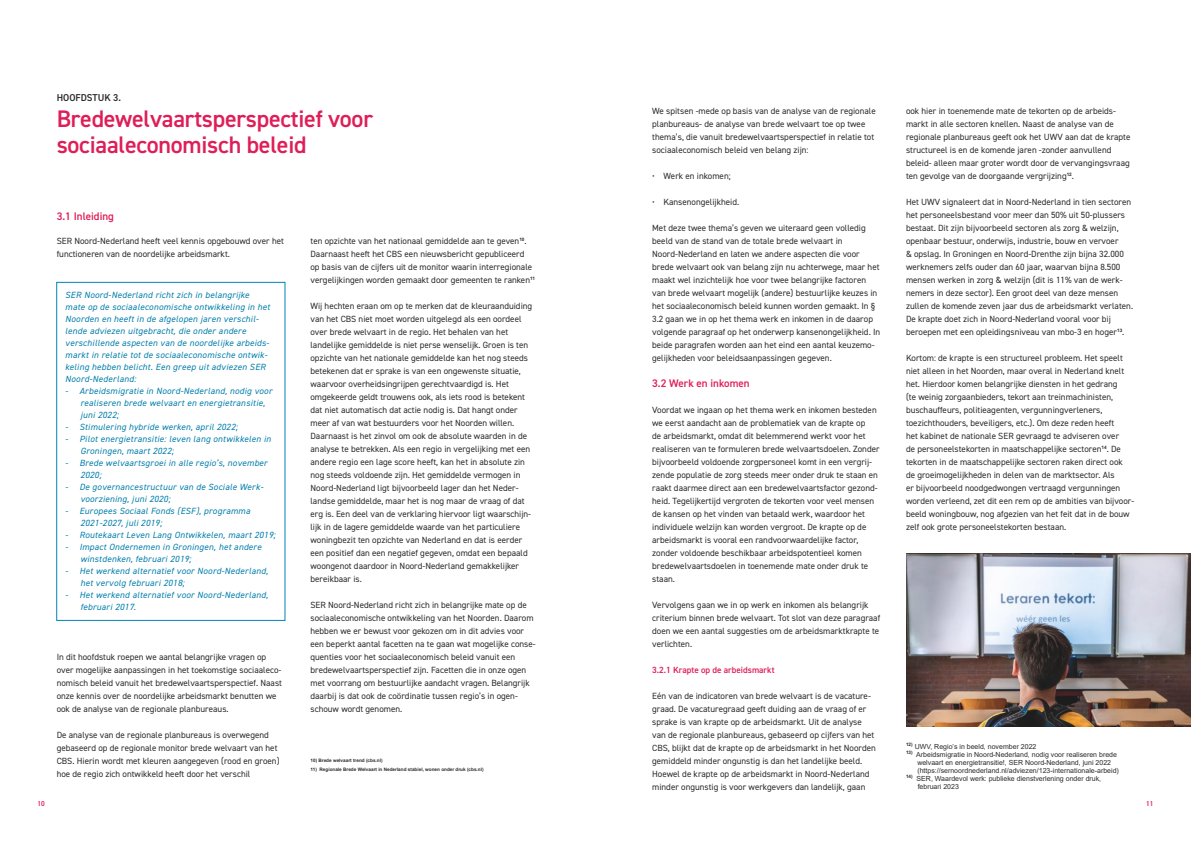
<style>
.page{position:relative;width:1191px;height:842px;background:#fff}
.page>*{position:absolute;margin:0;border:0;box-sizing:border-box;transform-origin:0 0}
.t1{font:600 24px/26px "DIN2014";letter-spacing:-.01em;color:#df1e58}
.t2{font:600 11px "DIN2014";color:#df1e58}
.t3{font:600 10px "DIN2014";color:#2b2b2a}
.t4{font:9px/13px "DIN2014";color:#2b2b2a}
.t5{font:italic 9px/12px "DIN2014";letter-spacing:.03em;color:#007eaa}
.t6{font:600 9px "DIN2014";color:#df1e58}
.t7{font:7px/8px "Arial";color:#2b2b2a}
.t8{font:600 7px "DIN2014";color:#df1d58}
.t9{font:700 4.7px "Arial";color:#2b2b2a}
</style>
<div class="page">
<div style="left:56px;top:282px;width:229px;height:339px;border:1px solid #0084b9"></div>
<img style="left:906px;top:553px;width:285px;height:173px">
<p class="t3" style="left:57px;top:91px;width:66px">HOOFDSTUK 3.</p>
<h1 class="t1" style="left:57px;top:105px;width:318px">Bredewelvaartsperspectief voor sociaaleconomisch beleid</h1>
<p class="t2" style="left:57px;top:209px;width:59px">3.1 Inleiding</p>
<p class="t4" style="left:57px;top:234px;width:229px">SER Noord-Nederland heeft veel kennis opgebouwd over het functioneren van de noordelijke arbeidsmarkt.</p>
<p class="t5" style="left:65px;top:289px;width:206px">SER Noord-Nederland richt zich in belangrijke mate op de sociaaleconomische ontwikkeling in het Noorden en heeft in de afgelopen jaren verschil&shy;lende adviezen uitgebracht, die onder andere verschillende aspecten van de noordelijke arbeids&shy;markt in relatie tot de sociaaleconomische ontwik&shy;keling hebben belicht. Een greep uit adviezen SER Noord-Nederland:</p>
<p class="t5" style="left:80px;top:385px;width:193px;text-indent:-15px">- Arbeidsmigratie in Noord-Nederland, nodig voor realiseren brede welvaart en energietransitie, juni 2022;</p>
<p class="t5" style="left:65px;top:421px;width:174px">- Stimulering hybride werken, april 2022;</p>
<p class="t5" style="left:80px;top:433px;width:192px;text-indent:-15px">- Pilot energietransitie: leven lang ontwikkelen in<br>Groningen, maart 2022;</p>
<p class="t5" style="left:80px;top:457px;width:189px;text-indent:-15px">- Brede welvaartsgroei in alle regio’s, november<br>2020;</p>
<p class="t5" style="left:80px;top:481px;width:184px;text-indent:-15px">- De governancestructuur van de Sociale Werk&shy;voorziening, juni 2020;</p>
<p class="t5" style="left:80px;top:505px;width:171px;text-indent:-15px">- Europees Sociaal Fonds (ESF), programma<br>2021-2027, juli 2019;</p>
<p class="t5" style="left:65px;top:529px;width:212px">- Routekaart Leven Lang Ontwikkelen, maart 2019;</p>
<p class="t5" style="left:80px;top:541px;width:183px;text-indent:-15px">- Impact Ondernemen in Groningen, het andere winstdenken, februari 2019;</p>
<p class="t5" style="left:80px;top:565px;width:189px;text-indent:-15px">- Het werkend alternatief voor Noord-Nederland, het vervolg februari 2018;</p>
<p class="t5" style="left:80px;top:589px;width:189px;text-indent:-15px">- Het werkend alternatief voor Noord-Nederland, februari 2017.</p>
<p class="t4" style="left:57px;top:650px;width:227px">In dit hoofdstuk roepen we aantal belangrijke vragen op over mogelijke aanpassingen in het toekomstige sociaaleco&shy;nomisch beleid vanuit het bredewelvaartsperspectief. Naast onze kennis over de noordelijke arbeidsmarkt benutten we ook de analyse van de regionale planbureaus.</p>
<p class="t4" style="left:57px;top:728px;width:224px">De analyse van de regionale planbureaus is overwegend gebaseerd op de regionale monitor brede welvaart van het CBS. Hierin wordt met kleuren aangegeven (rood en groen) hoe de regio zich ontwikkeld heeft door het verschil</p>
<p class="t4" style="left:310px;top:234px;width:226px">ten opzichte van het nationaal gemiddelde aan te geven<sup>10</sup>.<br>Daarnaast heeft het CBS een nieuwsbericht gepubliceerd op basis van de cijfers uit de monitor waarin interregionale vergelijkingen worden gemaakt door gemeenten te ranken<sup>11</sup></p>
<p class="t4" style="left:310px;top:299px;width:223px">Wij hechten eraan om op te merken dat de kleuraanduiding van het CBS niet moet worden uitgelegd als een oordeel over brede welvaart in de regio. Het behalen van het landelijke gemiddelde is niet perse wenselijk. Groen is ten opzichte van het nationale gemiddelde kan het nog steeds betekenen dat er sprake is van een ongewenste situatie, waarvoor overheidsingrijpen gerechtvaardigd is. Het omgekeerde geldt trouwens ook, als iets rood is betekent dat niet automatisch dat actie nodig is. Dat hangt onder meer af van wat bestuurders voor het Noorden willen.<br>Daarnaast is het zinvol om ook de absolute waarden in de analyse te betrekken. Als een regio in vergelijking met een andere regio een lage score heeft, kan het in absolute zin nog steeds voldoende zijn. Het gemiddelde vermogen in Noord-Nederland ligt bijvoorbeeld lager dan het Neder&shy;landse gemiddelde, maar het is nog maar de vraag of dat erg is. Een deel van de verklaring hiervoor ligt waarschijn&shy;lijk in de lagere gemiddelde waarde van het particuliere woningbezit ten opzichte van Nederland en dat is eerder een positief dan een negatief gegeven, omdat een bepaald woongenot daardoor in Noord-Nederland gemakkelijker bereikbaar is.</p>
<p class="t4" style="left:310px;top:598px;width:227px">SER Noord-Nederland richt zich in belangrijke mate op de sociaaleconomische ontwikkeling van het Noorden. Daarom hebben we er bewust voor gekozen om in dit advies voor een beperkt aantal facetten na te gaan wat mogelijke conse&shy;quenties voor het sociaaleconomisch beleid vanuit een bredewelvaartsperspectief zijn. Facetten die in onze ogen met voorrang om bestuurlijke aandacht vragen. Belangrijk daarbij is dat ook de coördinatie tussen regio’s in ogen&shy;schouw wordt genomen.</p>
<p class="t9" style="left:310px;top:757px;width:74px">10) Brede welvaart trend (cbs.nl)</p>
<p class="t9" style="left:310px;top:766px;width:175px">11) Regionale Brede Welvaart in Nederland stabiel, wonen onder druk (cbs.nl)</p>
<p class="t4" style="left:652px;top:104px;width:225px">We spitsen -mede op basis van de analyse van de regionale planbureaus- de analyse van brede welvaart toe op twee thema’s, die vanuit bredewelvaartsperspectief in relatie tot sociaaleconomisch beleid ven belang zijn:</p>
<p class="t4" style="left:652px;top:169px;width:80px">• Werk en inkomen;</p>
<p class="t4" style="left:652px;top:195px;width:88px">• Kansenongelijkheid.</p>
<p class="t4" style="left:652px;top:221px;width:229px">Met deze twee thema’s geven we uiteraard geen volledig beeld van de stand van de totale brede welvaart in Noord-Nederland en laten we andere aspecten die voor brede welvaart ook van belang zijn nu achterwege, maar het maakt wel inzichtelijk hoe voor twee belangrijke factoren van brede welvaart mogelijk (andere) bestuurlijke keuzes in het sociaaleconomisch beleid kunnen worden gemaakt. In § 3.2 gaan we in op het thema werk en inkomen in de daarop volgende paragraaf op het onderwerp kansenongelijkheid. In beide paragrafen worden aan het eind een aantal keuzemo&shy;gelijkheden voor beleidsaanpassingen gegeven.</p>
<p class="t2" style="left:652px;top:376px;width:99px">3.2 Werk en inkomen</p>
<p class="t4" style="left:652px;top:403px;width:229px">Voordat we ingaan op het thema werk en inkomen besteden we eerst aandacht aan de problematiek van de krapte op<br>de arbeidsmarkt, omdat dit belemmerend werkt voor het realiseren van te formuleren brede welvaartsdoelen. Zonder bijvoorbeeld voldoende zorgpersoneel komt in een vergrij&shy;zende populatie de zorg steeds meer onder druk te staan en raakt daarmee direct aan een bredewelvaartsfactor gezond&shy;heid. Tegelijkertijd vergroten de tekorten voor veel mensen de kansen op het vinden van betaald werk, waardoor het individuele welzijn kan worden vergroot. De krapte op de arbeidsmarkt is vooral een randvoorwaardelijke factor, zonder voldoende beschikbaar arbeidspotentieel komen bredewelvaartsdoelen in toenemende mate onder druk te staan.</p>
<p class="t4" style="left:652px;top:598px;width:229px">Vervolgens gaan we in op werk en inkomen als belangrijk criterium binnen brede welvaart. Tot slot van deze paragraaf doen we een aantal suggesties om de arbeidsmarktkrapte te verlichten.</p>
<p class="t6" style="left:652px;top:664px;width:124px">3.2.1 Krapte op de arbeidsmarkt</p>
<p class="t4" style="left:652px;top:689px;width:225px">Eén van de indicatoren van brede welvaart is de vacature&shy;graad. De vacaturegraad geeft duiding aan de vraag of er sprake is van krapte op de arbeidsmarkt. Uit de analyse van de regionale planbureaus, gebaseerd op cijfers van het CBS, blijkt dat de krapte op de arbeidsmarkt in het Noorden gemiddeld minder ongunstig is dan het landelijke beeld.<br>Hoewel de krapte op de arbeidsmarkt in Noord-Nederland minder ongunstig is voor werkgevers dan landelijk, gaan</p>
<p class="t4" style="left:906px;top:104px;width:226px">ook hier in toenemende mate de tekorten op de arbeids&shy;markt in alle sectoren knellen. Naast de analyse van de regionale planbureaus geeft ook het UWV aan dat de krapte structureel is en de komende jaren -zonder aanvullend beleid- alleen maar groter wordt door de vervangingsvraag ten gevolge van de doorgaande vergrijzing<sup>12</sup>.</p>
<p class="t4" style="left:906px;top:195px;width:229px">Het UWV signaleert dat in Noord-Nederland in tien sectoren het personeelsbestand voor meer dan 50% uit 50-plussers bestaat. Dit zijn bijvoorbeeld sectoren als zorg &amp; welzijn, openbaar bestuur, onderwijs, industrie, bouw en vervoer<br>&amp; opslag. In Groningen en Noord-Drenthe zijn bijna 32.000 werknemers zelfs ouder dan 60 jaar, waarvan bijna 8.500 mensen werken in zorg &amp; welzijn (dit is 11% van de werk&shy;nemers in deze sector). Een groot deel van deze mensen zullen de komende zeven jaar dus de arbeidsmarkt verlaten.<br>De krapte doet zich in Noord-Nederland vooral voor bij beroepen met een opleidingsniveau van mbo-3 en hoger<sup>13</sup>.</p>
<p class="t4" style="left:906px;top:351px;width:230px">Kortom: de krapte is een structureel probleem. Het speelt niet alleen in het Noorden, maar overal in Nederland knelt het. Hierdoor komen belangrijke diensten in het gedrang<br>(te weinig zorgaanbieders, tekort aan treinmachinisten, buschauffeurs, politieagenten, vergunningverleners, toezichthouders, beveiligers, etc.). Om deze reden heeft<br>het kabinet de nationale SER gevraagd te adviseren over<br>de personeelstekorten in maatschappelijke sectoren<sup>14</sup>. De tekorten in de maatschappelijke sectoren raken direct ook de groeimogelijkheden in delen van de marktsector. Als<br>er bijvoorbeeld noodgedwongen vertraagd vergunningen worden verleend, zet dit een rem op de ambities van bijvoor&shy;beeld woningbouw, nog afgezien van het feit dat in de bouw zelf ook grote personeelstekorten bestaan.</p>
<p class="t7" style="left:906px;top:742px;width:132px"><sup>12)</sup> UWV, Regio’s in beeld, november 2022</p>
<p class="t7" style="left:917px;top:750px;width:203px;text-indent:-11px"><sup>13)</sup> Arbeidsmigratie in Noord-Nederland, nodig voor realiseren brede welvaart en energietransitie!, SER Noord-Nederland, juni 2022 (https://sernoordnederland.nl/adviezen/123-internationale-arbeid)</p>
<p class="t7" style="left:917px;top:774px;width:185px;text-indent:-12px"><sup>14)</sup> SER, Waardevol werk: publieke dienstverlening onder druk, februari 2023</p>
<p class="t8" style="left:38px;top:799px;width:9px">10</p>
<p class="t8" style="left:1146px;top:799px;width:9px">11</p>
</div>
